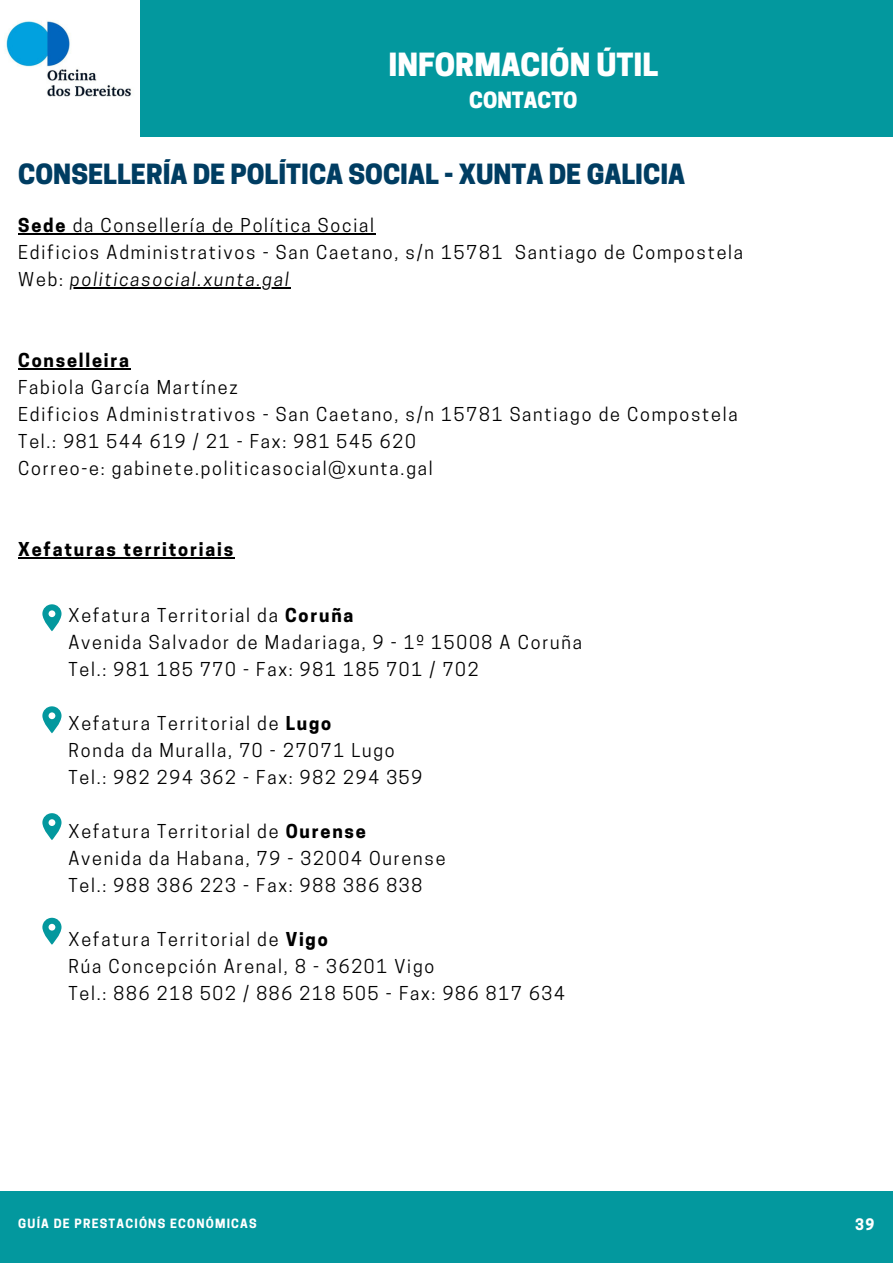
<style>
.page{position:relative;width:893px;height:1264px;background:#fff}
.page>*{position:absolute;margin:0;border:0;box-sizing:border-box;transform-origin:0 0}
.t1{font:800 30px "Cooper Hewitt";color:#fff}
.t2{font:800 26.1px "Cooper Hewitt";color:#003d62}
.t3{font:800 21px "Cooper Hewitt";color:#fff}
.t4{font:18px/27px "Cooper Hewitt";letter-spacing:.1em;color:#000}
.t5{font:700 18px "Cooper Hewitt";letter-spacing:.1em;color:#000}
.t6{font:700 14.85px "Cooper Hewitt";color:#fff}
.t7{font:700 12px "Cooper Hewitt";letter-spacing:.1em;color:#fff}
.s1{font-weight:700}
.s2{font-style:italic}
</style>
<div class="page">
<div style="left:141px;top:0;width:751px;height:137px;background:#03989e"></div>
<div style="left:0;top:1191px;width:892px;height:71px;background:#03989e"></div>
<img style="left:5px;top:21px;width:126px;height:76px">
<hr style="left:18px;top:233px;width:55px;height:1px;background:#000">
<hr style="left:73px;top:233px;width:303px;height:1px;background:#000">
<hr style="left:70px;top:287px;width:221px;height:1px;background:#000">
<hr style="left:18px;top:368px;width:113px;height:1px;background:#000">
<hr style="left:18px;top:557px;width:217px;height:1px;background:#000">
<svg style="left:42px;top:604px;width:19px;height:27px"></svg>
<svg style="left:42px;top:706px;width:19px;height:27px"></svg>
<svg style="left:42px;top:813px;width:19px;height:27px"></svg>
<svg style="left:42px;top:917px;width:19px;height:27px"></svg>
<h1 class="t1" style="left:388px;top:53px;width:271px">INFORMACIÓN ÚTIL</h1>
<p class="t3" style="left:469px;top:92px;width:110px">CONTACTO</p>
<h2 class="t2" style="left:18px;top:164px;width:668px">CONSELLERÍA DE POLÍTICA SOCIAL - XUNTA DE GALICIA</h2>
<p class="t4" style="left:18px;top:214px;width:726px"><span class="s1">Sede</span> da Consellería de Política Social<br>Edificios Administrativos - San Caetano, s/n 15781 Santiago de Compostela<br>Web: <span class="s2">politicasocial.xunta.gal</span></p>
<p class="t5" style="left:18px;top:354px;width:112px">Conselleira</p>
<p class="t4" style="left:18px;top:376px;width:721px">Fabiola García Martínez<br>Edificios Administrativos - San Caetano, s/n 15781 Santiago de Compostela Tel.: 981 544 619 / 21 - Fax: 981 545 620<br>Correo-e: gabinete.politicasocial@xunta.gal</p>
<p class="t5" style="left:18px;top:542px;width:216px">Xefaturas territoriais</p>
<p class="t4" style="left:68px;top:604px;width:515px">Xefatura Territorial da <span class="s1">Coruña<br></span>Avenida Salvador de Madariaga, 9 - 1º 15008 A Coruña<br>Tel.: 981 185 770 - Fax: 981 185 701 / 702</p>
<p class="t4" style="left:68px;top:712px;width:355px">Xefatura Territorial de <span class="s1">Lugo<br></span>Ronda da Muralla, 70 - 27071 Lugo<br>Tel.: 982 294 362 - Fax: 982 294 359</p>
<p class="t4" style="left:68px;top:820px;width:378px">Xefatura Territorial de <span class="s1">Ourense<br></span>Avenida da Habana, 79 - 32004 Ourense<br>Tel.: 988 386 223 - Fax: 988 386 838</p>
<p class="t4" style="left:68px;top:928px;width:498px">Xefatura Territorial de <span class="s1">Vigo<br></span>Rúa Concepción Arenal, 8 - 36201 Vigo<br>Tel.: 886 218 502 / 886 218 505 - Fax: 986 817 634</p>
<p class="t7" style="left:18px;top:1218px;width:240px">GUÍA DE PRESTACIÓNS ECONÓMICAS</p>
<p class="t6" style="left:855px;top:1218px;width:21px">39</p>
</div>
